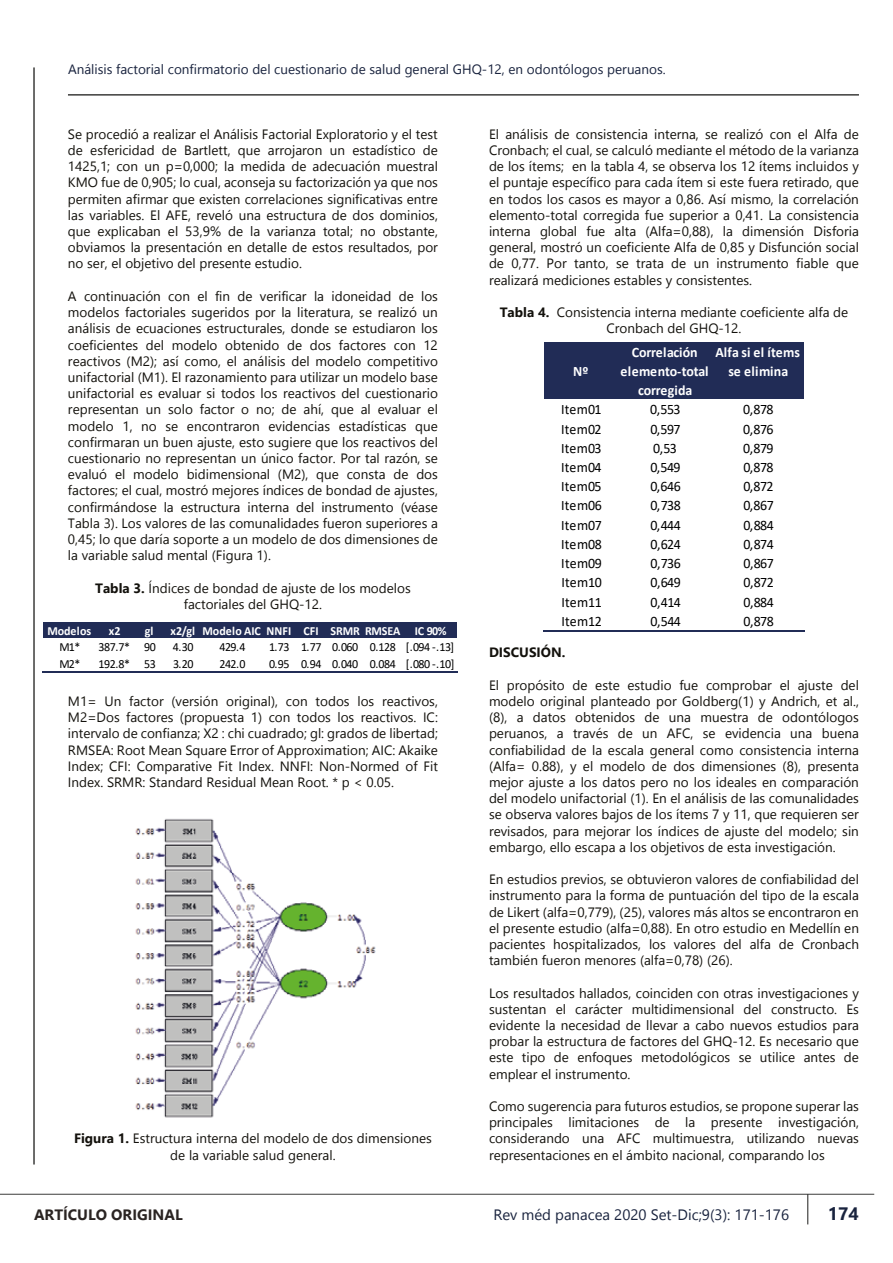
<style>
.page{position:relative;width:893px;height:1263px;background:#fff}
.page>*{position:absolute;margin:0;border:0;box-sizing:border-box;transform-origin:0 0}
.t1{font:700 18px "Nirmala UI";color:#19233e}
.t2{font:15px "Nirmala UI";color:#19233e}
.t3{font:700 15px "Nirmala UI";color:#2a2422}
.t4{font:14.4px "Calibri";letter-spacing:-.04em;color:#000}
.t5{font:700 14.4px/19.2px "Calibri";letter-spacing:-.005em;color:#fff;text-align:center}
.t6{font:700 14.4px/19.2px "Calibri";letter-spacing:.02em;color:#fff;text-align:center}
.t7{font:13.5px/16.2px "Nirmala UI";color:#13110c;text-align:justify}
.t8{font:13.5px "Nirmala UI";color:#19233e}
.t9{font:700 13.5px "Nirmala UI";color:#13110c}
.t10{font:12.45px "Calibri";letter-spacing:-.04em;color:#000}
.t11{font:700 12.45px "Calibri";letter-spacing:-.005em;color:#fff}
.s1{font-weight:700}
</style>
<div class="page">
<hr style="left:33px;top:67px;width:2px;height:1097px;background:#3c3c3b">
<hr style="left:0;top:1194px;width:874px;height:1px;background:#3c3c3b">
<hr style="left:807px;top:1194px;width:1px;height:30px;background:#1d1d1b">
<hr style="left:68px;top:94px;width:791px;height:2px;background:#3c3c3b">
<div style="left:43px;top:622px;width:415px;height:17px;background:#212c56"></div>
<svg style="left:457px;top:622px;width:1px;height:16px"></svg>
<div style="left:43px;top:638px;width:415px;height:35px;background:#fff"></div>
<hr style="left:43px;top:671px;width:415px;height:2px;background:#212c56">
<img style="left:135px;top:818px;width:241px;height:300px">
<div style="left:544px;top:342px;width:261px;height:58px;background:#212c56"></div>
<hr style="left:804px;top:342px;width:1px;height:58px;background:#fff">
<div style="left:544px;top:399px;width:261px;height:232px;background:#fff"></div>
<hr style="left:543px;top:629px;width:262px;height:2px;background:#212c56">
<p class="t8" style="left:68px;top:59px;width:599px">Análisis factorial confirmatorio del cuestionario de salud general GHQ-12, en odontólogos peruanos.</p>
<p class="t7" style="left:68px;top:125px;width:371px">Se procedió a realizar el Análisis Factorial Exploratorio y el test de esfericidad de Bartlett, que arrojaron un estadístico de 1425,1; con un p=0,000; la medida de adecuación muestral KMO fue de 0,905; lo cual, aconseja su factorización ya que nos permiten afirmar que existen correlaciones significativas entre las variables. El AFE, reveló una estructura de dos dominios, que explicaban el 53,9% de la varianza total; no obstante, obviamos la presentación en detalle de estos resultados, por no ser, el objetivo del presente estudio.</p>
<p class="t7" style="left:68px;top:287px;width:371px">A continuación con el fin de verificar la idoneidad de los modelos factoriales sugeridos por la literatura, se realizó un análisis de ecuaciones estructurales, donde se estudiaron los coeficientes del modelo obtenido de dos factores con 12 reactivos (M2); así como, el análisis del modelo competitivo unifactorial (M1). El razonamiento para utilizar un modelo base unifactorial es evaluar si todos los reactivos del cuestionario representan un solo factor o no; de ahí, que al evaluar el modelo 1, no se encontraron evidencias estadísticas que confirmaran un buen ajuste, esto sugiere que los reactivos del cuestionario no representan un único factor. Por tal razón, se evaluó el modelo bidimensional (M2), que consta de dos factores; el cual, mostró mejores índices de bondad de ajustes, confirmándose la estructura interna del instrumento (véase Tabla 3). Los valores de las comunalidades fueron superiores a 0,45; lo que daría soporte a un modelo de dos dimensiones de la variable salud mental (Figura 1).</p>
<p class="t7" style="left:95px;top:579px;width:317px;text-align:center"><span class="s1">Tabla 3.</span> Índices de bondad de ajuste de los modelos factoriales del GHQ-12.</p>
<p class="t11" style="left:47px;top:622px;width:46px">Modelos</p>
<p class="t11" style="left:109px;top:622px;width:13px">x2</p>
<p class="t11" style="left:145px;top:622px;width:10px">gl</p>
<p class="t11" style="left:171px;top:622px;width:278px">x2/gl Modelo AIC NNFI CFI SRMR RMSEA IC 90%</p>
<p class="t10" style="left:59px;top:639px;width:23px">M1*</p>
<p class="t10" style="left:99px;top:639px;width:59px">387.7* 90</p>
<p class="t10" style="left:173px;top:639px;width:22px">4.30</p>
<p class="t10" style="left:219px;top:639px;width:28px">429.4</p>
<p class="t10" style="left:269px;top:639px;width:187px">1.73 1.77 0.060 0.128 [.094 -.13]</p>
<p class="t10" style="left:59px;top:655px;width:23px">M2*</p>
<p class="t10" style="left:99px;top:655px;width:59px">192.8* 53</p>
<p class="t10" style="left:173px;top:655px;width:22px">3.20</p>
<p class="t10" style="left:219px;top:655px;width:28px">242.0</p>
<p class="t10" style="left:269px;top:655px;width:187px">0.95 0.94 0.040 0.084 [.080 -.10]</p>
<p class="t7" style="left:68px;top:692px;width:371px">M1= Un factor (versión original), con todos los reactivos, M2=Dos factores (propuesta 1) con todos los reactivos. IC: intervalo de confianza; X2 : chi cuadrado; gl: grados de libertad; RMSEA: Root Mean Square Error of Approximation; AIC: Akaike Index; CFI: Comparative Fit Index. NNFI: Non-Normed of Fit Index. SRMR: Standard Residual Mean Root. * p &lt; 0.05.</p>
<p class="t7" style="left:74px;top:1130px;width:359px;text-align:center"><span class="s1">Figura 1.</span> Estructura interna del modelo de dos dimensiones de la variable salud general.</p>
<p class="t7" style="left:489px;top:125px;width:371px">El análisis de consistencia interna, se realizó con el Alfa de Cronbach; el cual, se calculó mediante el método de la varianza de los ítems; en la tabla 4, se observa los 12 ítems incluidos y el puntaje específico para cada ítem si este fuera retirado, que en todos los casos es mayor a 0,86. Así mismo, la correlación elemento-total corregida fue superior a 0,41. La consistencia interna global fue alta (Alfa=0,88), la dimensión Disforia general, mostró un coeficiente Alfa de 0,85 y Disfunción social de 0,77. Por tanto, se trata de un instrumento fiable que realizará mediciones estables y consistentes.</p>
<p class="t7" style="left:500px;top:303px;width:350px;text-align:center"><span class="s1">Tabla 4.</span> Consistencia interna mediante coeficiente alfa de<br>Cronbach del GHQ-12.</p>
<p class="t5" style="left:573px;top:361px;width:17px">Nº</p>
<p class="t5" style="left:621px;top:342px;width:90px">Correlación elemento-total corregida</p>
<p class="t6" style="left:715px;top:342px;width:86px">Alfa si el ítems se elimina</p>
<p class="t4" style="left:561px;top:400px;width:42px">Item01</p>
<p class="t4" style="left:650px;top:400px;width:32px">0,553</p>
<p class="t4" style="left:743px;top:400px;width:32px">0,878</p>
<p class="t4" style="left:561px;top:419px;width:42px">Item02</p>
<p class="t4" style="left:650px;top:419px;width:32px">0,597</p>
<p class="t4" style="left:743px;top:419px;width:32px">0,876</p>
<p class="t4" style="left:561px;top:438px;width:42px">Item03</p>
<p class="t4" style="left:653px;top:438px;width:25px">0,53</p>
<p class="t4" style="left:743px;top:438px;width:32px">0,879</p>
<p class="t4" style="left:561px;top:457px;width:42px">Item04</p>
<p class="t4" style="left:650px;top:457px;width:32px">0,549</p>
<p class="t4" style="left:743px;top:457px;width:32px">0,878</p>
<p class="t4" style="left:561px;top:476px;width:42px">Item05</p>
<p class="t4" style="left:650px;top:476px;width:32px">0,646</p>
<p class="t4" style="left:743px;top:476px;width:32px">0,872</p>
<p class="t4" style="left:561px;top:496px;width:42px">Item06</p>
<p class="t4" style="left:650px;top:496px;width:32px">0,738</p>
<p class="t4" style="left:743px;top:496px;width:32px">0,867</p>
<p class="t4" style="left:561px;top:515px;width:42px">Item07</p>
<p class="t4" style="left:650px;top:515px;width:32px">0,444</p>
<p class="t4" style="left:743px;top:515px;width:32px">0,884</p>
<p class="t4" style="left:561px;top:534px;width:42px">Item08</p>
<p class="t4" style="left:650px;top:534px;width:32px">0,624</p>
<p class="t4" style="left:743px;top:534px;width:32px">0,874</p>
<p class="t4" style="left:561px;top:553px;width:42px">Item09</p>
<p class="t4" style="left:650px;top:553px;width:32px">0,736</p>
<p class="t4" style="left:743px;top:553px;width:32px">0,867</p>
<p class="t4" style="left:561px;top:572px;width:42px">Item10</p>
<p class="t4" style="left:651px;top:572px;width:32px">0,649</p>
<p class="t4" style="left:743px;top:572px;width:32px">0,872</p>
<p class="t4" style="left:561px;top:592px;width:42px">Item11</p>
<p class="t4" style="left:651px;top:592px;width:32px">0,414</p>
<p class="t4" style="left:743px;top:592px;width:32px">0,884</p>
<p class="t4" style="left:561px;top:611px;width:42px">Item12</p>
<p class="t4" style="left:651px;top:611px;width:32px">0,544</p>
<p class="t4" style="left:744px;top:611px;width:32px">0,878</p>
<p class="t9" style="left:489px;top:641px;width:78px">DISCUSIÓN.</p>
<p class="t7" style="left:489px;top:676px;width:371px">El propósito de este estudio fue comprobar el ajuste del modelo original planteado por Goldberg(1) y Andrich, et al., (8), a datos obtenidos de una muestra de odontólogos peruanos, a través de un AFC, se evidencia una buena confiabilidad de la escala general como consistencia interna (Alfa= 0.88), y el modelo de dos dimensiones (8), presenta mejor ajuste a los datos pero no los ideales en comparación del modelo unifactorial (1). En el análisis de las comunalidades se observa valores bajos de los ítems 7 y 11, que requieren ser revisados, para mejorar los índices de ajuste del modelo; sin embargo, ello escapa a los objetivos de esta investigación.</p>
<p class="t7" style="left:489px;top:870px;width:371px">En estudios previos, se obtuvieron valores de confiabilidad del instrumento para la forma de puntuación del tipo de la escala de Likert (alfa=0,779), (25), valores más altos se encontraron en el presente estudio (alfa=0,88). En otro estudio en Medellín en pacientes hospitalizados, los valores del alfa de Cronbach también fueron menores (alfa=0,78) (26).</p>
<p class="t7" style="left:489px;top:984px;width:371px">Los resultados hallados, coinciden con otras investigaciones y sustentan el carácter multidimensional del constructo. Es evidente la necesidad de llevar a cabo nuevos estudios para probar la estructura de factores del GHQ-12. Es necesario que este tipo de enfoques metodológicos se utilice antes de emplear el instrumento.</p>
<p class="t7" style="left:489px;top:1097px;width:371px">Como sugerencia para futuros estudios, se propone superar las principales limitaciones de la presente investigación, considerando una AFC multimuestra, utilizando nuevas representaciones en el ámbito nacional, comparando los</p>
<p class="t3" style="left:34px;top:1202px;width:150px">ARTÍCULO ORIGINAL</p>
<p class="t2" style="left:493px;top:1202px;width:297px">Rev méd panacea 2020 Set-Dic;9(3): 171-176</p>
<h1 class="t1" style="left:828px;top:1198px;width:33px">174</h1>
</div>
